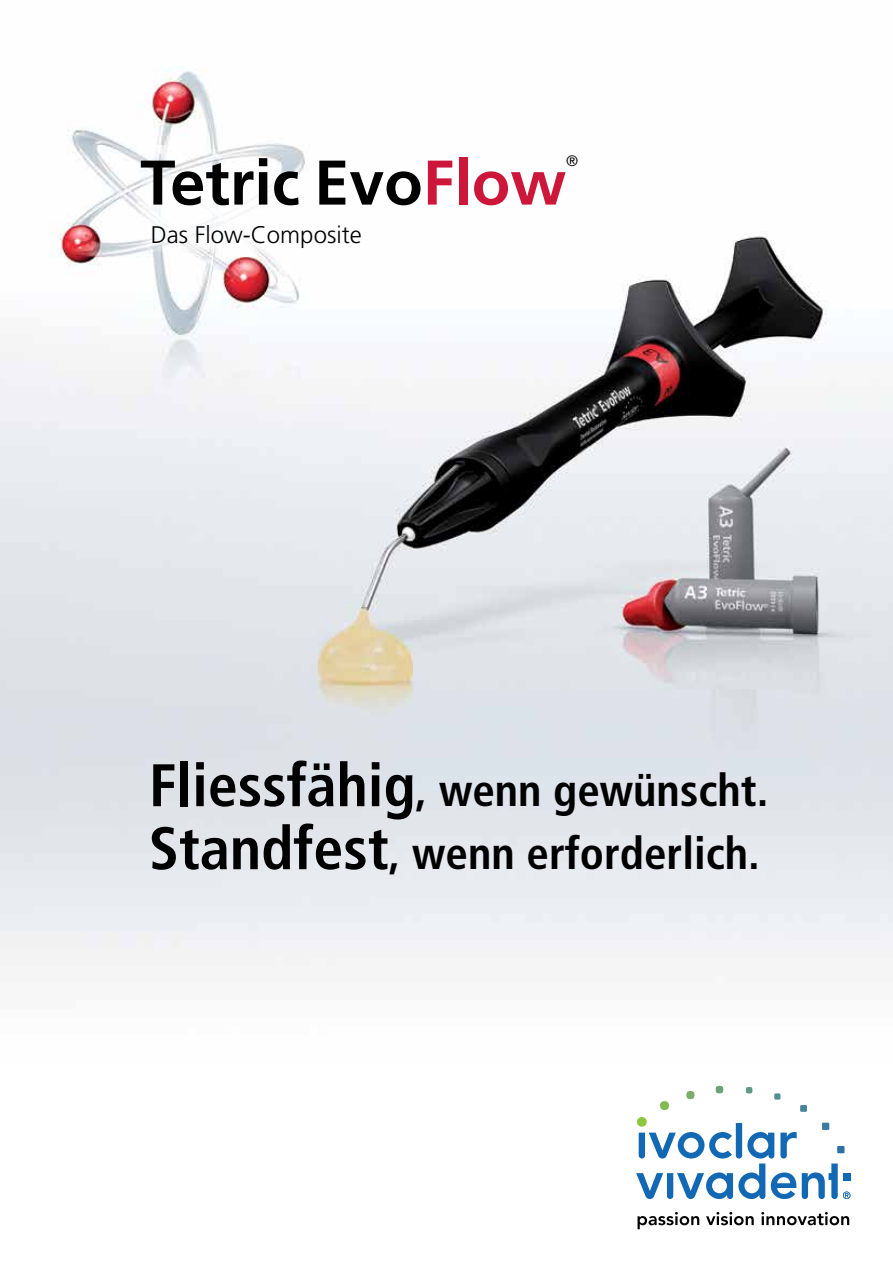
<style>
.page{position:relative;width:893px;height:1263px;background:#fff}
.page>*{position:absolute;margin:0;border:0;box-sizing:border-box;transform-origin:0 0}
.t1{font:700 63px "Frutiger";color:#000}
.t2{font:700 condensed 45px/63px "Frutiger";color:#000}
.t3{font:300 24px "Frutiger";color:#000}
.t4{font:300 15.15px "Frutiger";color:#000}
.s1{color:#cc173b}
.s2{font-size:60px}
</style>
<div class="page">
<img style="left:1px;top:67px;width:892px;height:899px">
<div style="left:140px;top:170px;width:505px;height:82px;background:#fff;border:2px solid #fff"></div>
<img style="left:0;top:0;width:1px;height:1063px">
<svg style="left:636px;top:1086px;width:214px;height:113px"></svg>
<svg style="left:638px;top:1212px;width:61px;height:17px"></svg>
<svg style="left:706px;top:1212px;width:48px;height:13px"></svg>
<svg style="left:761px;top:1212px;width:88px;height:13px"></svg>
<h1 class="t1" style="left:140px;top:146px;width:427px">Tetric Evo<span class="s1">Flow</span></h1>
<p class="t4" style="left:566px;top:152px;width:14px">®</p>
<p class="t3" style="left:151px;top:221px;width:212px">Das Flow-Composite</p>
<p class="t2" style="left:149px;top:759px;width:621px"><span class="s2">Fliessfähig</span>, wenn gewünscht.<br><span class="s2">Standfest</span>, wenn erforderlich.</p>
</div>
